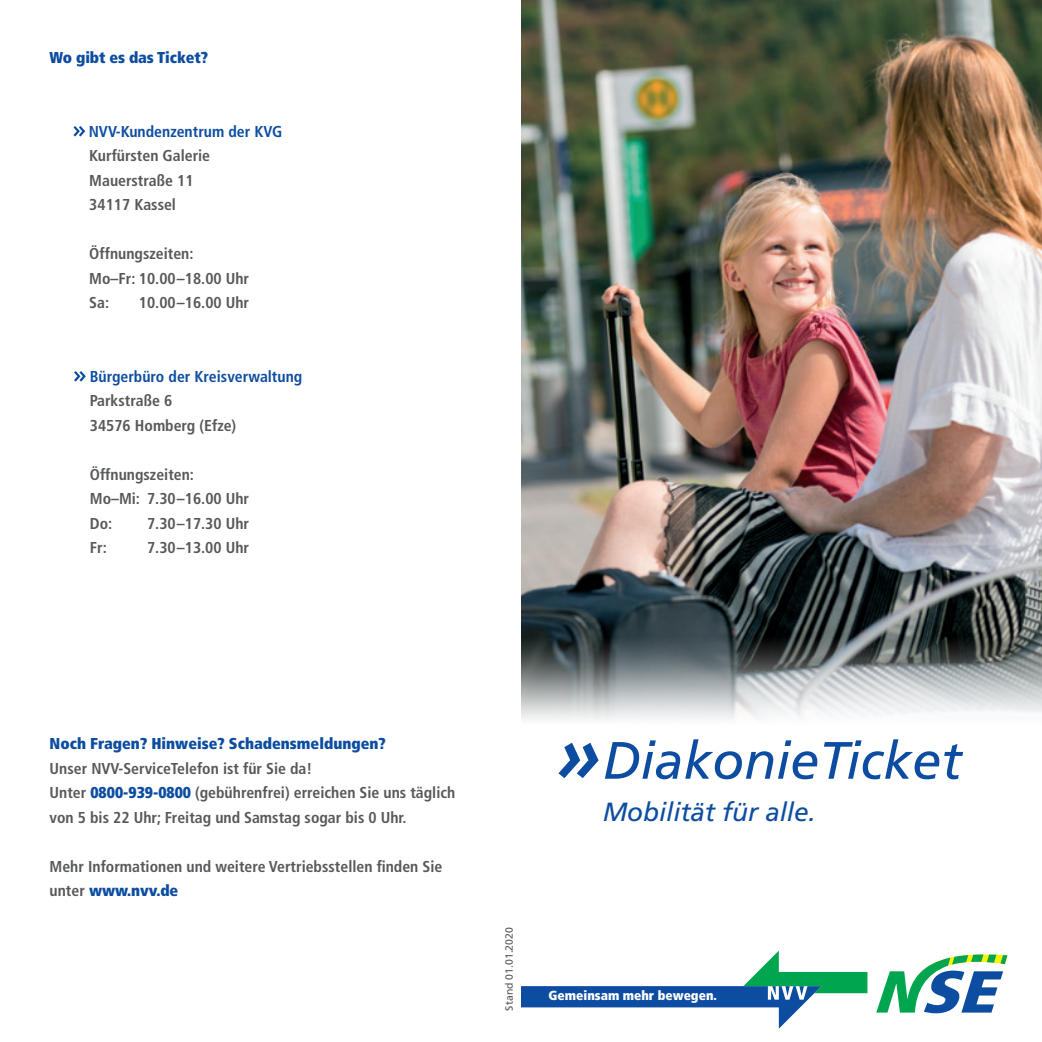
<style>
.page{position:relative;width:1042px;height:1042px;background:#fff}
.page>*{position:absolute;margin:0;border:0;box-sizing:border-box;transform-origin:0 0}
.t1{font:italic 52.5px "Frutiger";letter-spacing:-.005em;color:#0d4da1}
.t2{font:italic 26.25px "Frutiger";letter-spacing:-.005em;color:#0d4da1}
.t3{font:700 condensed 15.75px/24.5px "Frutiger LT Std";color:#57585a}
.t4{font:700 condensed 15.75px/24.5px "Frutiger";color:#57585a}
.t5{font:700 condensed 15.75px "Frutiger";color:#0d4da1}
.t6{font:900 condensed 15.75px "Frutiger LT Std";color:#0d4da1}
.t7{font:900 condensed 15.75px "Frutiger";letter-spacing:-.005em;color:#0d4da1}
.t8{font:900 condensed 13.12px "Frutiger";color:#fff}
.t9{font:10.5px "Frutiger";color:#57585a}
.s1{font-family:"Frutiger";font-weight:900;color:#0d4da1}
.s2{font-family:"Frutiger"}
.s3{font-weight:900;color:#0d4da1}
</style>
<div class="page">
<img style="left:521px;top:0;width:521px;height:636px">
<img style="left:521px;top:636px;width:521px;height:393px">
<svg style="left:558px;top:743px;width:40px;height:35px"></svg>
<svg style="left:73px;top:126px;width:12px;height:10px"></svg>
<svg style="left:74px;top:371px;width:12px;height:11px"></svg>
<svg style="left:521px;top:950px;width:346px;height:78px"></svg>
<svg style="left:876px;top:953px;width:131px;height:60px"></svg>
<p class="t7" style="left:50px;top:48px;width:160px">Wo gibt es das Ticket?</p>
<p class="t5" style="left:89px;top:122px;width:195px">NVV-Kundenzentrum der KVG</p>
<p class="t4" style="left:89px;top:143px;width:122px">Kurfürsten Galerie<br>Mauerstraße 11<br>34117 Kassel</p>
<p class="t4" style="left:89px;top:241px;width:161px">Öffnungszeiten:<br>Mo–Fr: 10.00–18.00 Uhr<br>Sa:</p>
<p class="t4" style="left:139px;top:290px;width:112px">10.00–16.00 Uhr</p>
<p class="t5" style="left:90px;top:367px;width:214px">Bürgerbüro der Kreisverwaltung</p>
<p class="t4" style="left:90px;top:388px;width:148px">Parkstraße 6<br>34576 Homberg (Efze)</p>
<p class="t4" style="left:90px;top:462px;width:161px">Öffnungszeiten:<br>Mo–Mi: 7.30–16.00 Uhr<br>Do:</p>
<p class="t4" style="left:147px;top:511px;width:104px">7.30–17.30 Uhr</p>
<p class="t4" style="left:90px;top:535px;width:18px">Fr:</p>
<p class="t4" style="left:147px;top:535px;width:104px">7.30–13.00 Uhr</p>
<p class="t6" style="left:50px;top:734px;width:338px">Noch Fragen? Hinweise? Schadensmeldungen?</p>
<p class="t3" style="left:50px;top:756px;width:407px">Unser NVV-ServiceTelefon ist für Sie da!<br>Unter <span class="s1">0800-939-0800</span> <span class="s2">(</span>gebührenfrei) erreichen Sie uns täglich von 5 bis 22 Uhr; Freitag und Samstag sogar bis 0 Uhr.</p>
<p class="t3" style="left:50px;top:854px;width:394px">Mehr Informationen und weitere Vertriebsstellen finden Sie unter <span class="s3">www.nvv.de</span></p>
<h1 class="t1" style="left:603px;top:730px;width:360px">DiakonieTicket</h1>
<h2 class="t2" style="left:603px;top:796px;width:215px">Mobilität für alle.</h2>
<p class="t9" style="left:503px;top:1010px;width:85px;rotate:-90deg">Stand 01.01.2020</p>
<p class="t8" style="left:548px;top:987px;width:170px">Gemeinsam mehr bewegen.</p>
</div>
